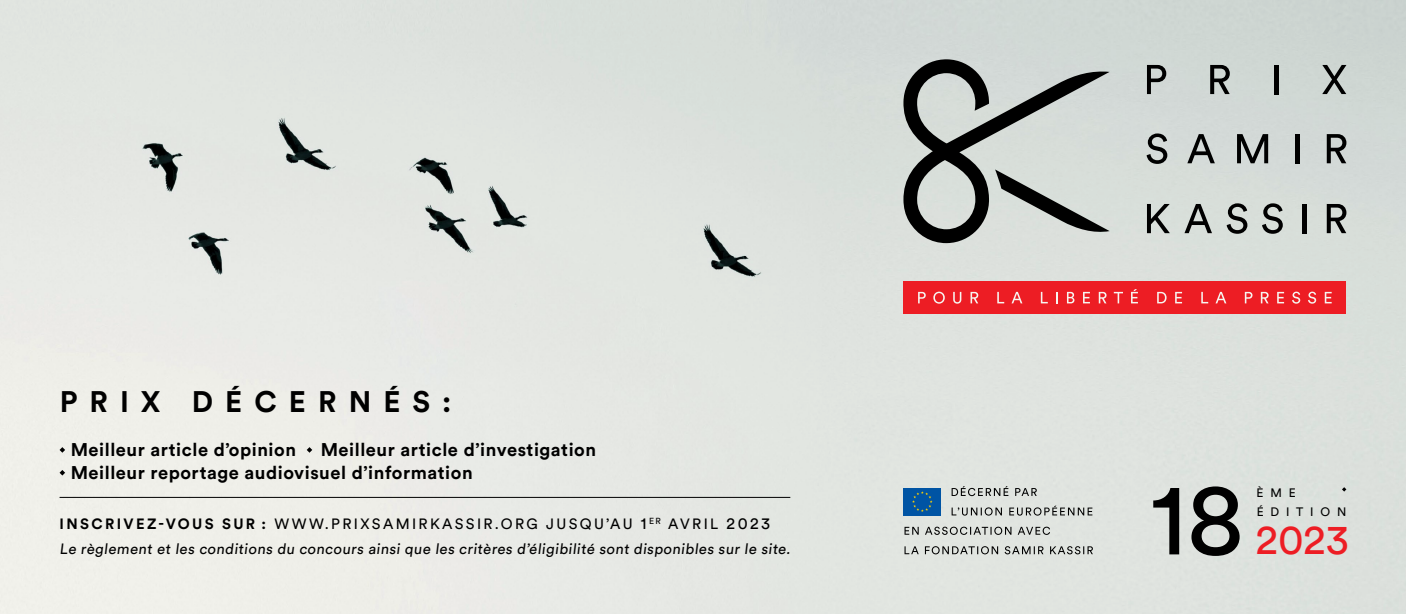
<style>
.page{position:relative;width:1406px;height:614px;background:#fff}
.page>*{position:absolute;margin:0;border:0;box-sizing:border-box;transform-origin:0 0}
.t1{font:102.3px "Circular Std";color:#000}
.t2{font:41.7px "Circular Std";color:#ed1d24}
.t3{font:700 29.4px "Circular Std";letter-spacing:.41em;color:#000}
.t4{font:700 18.3px/22.8px "Circular Std";letter-spacing:.03em;color:#000}
.t5{font:14.85px "Circular Std";letter-spacing:.16em;color:#000}
.t6{font:12.15px "Circular Std";letter-spacing:.56em;color:#000}
.s1{font-weight:700}
.s2{font-size:16.2px}
</style>
<div class="page">
<img style="left:0;top:0;width:1405px;height:613px">
<svg style="left:1146px;top:65px;width:20px;height:29px"></svg>
<svg style="left:1210px;top:65px;width:19px;height:29px"></svg>
<hr style="left:1274px;top:65px;width:4px;height:29px;background:#000">
<svg style="left:1322px;top:65px;width:24px;height:29px"></svg>
<div style="left:903px;top:281px;width:443px;height:32px;background:#ed1d24"></div>
<svg style="left:918px;top:292px;width:7px;height:11px"></svg>
<svg style="left:933px;top:291px;width:11px;height:12px"></svg>
<svg style="left:953px;top:292px;width:8px;height:11px"></svg>
<svg style="left:970px;top:292px;width:8px;height:11px"></svg>
<svg style="left:997px;top:292px;width:7px;height:11px"></svg>
<svg style="left:1011px;top:292px;width:11px;height:11px"></svg>
<svg style="left:1040px;top:292px;width:7px;height:11px"></svg>
<svg style="left:1067px;top:292px;width:7px;height:11px"></svg>
<svg style="left:1083px;top:292px;width:6px;height:11px"></svg>
<svg style="left:1098px;top:292px;width:8px;height:11px"></svg>
<svg style="left:1113px;top:292px;width:9px;height:11px"></svg>
<svg style="left:1131px;top:289px;width:6px;height:14px"></svg>
<svg style="left:1157px;top:292px;width:9px;height:11px"></svg>
<svg style="left:1175px;top:292px;width:6px;height:11px"></svg>
<svg style="left:1201px;top:292px;width:7px;height:11px"></svg>
<svg style="left:1215px;top:292px;width:11px;height:11px"></svg>
<svg style="left:1244px;top:292px;width:8px;height:11px"></svg>
<svg style="left:1260px;top:292px;width:8px;height:11px"></svg>
<svg style="left:1277px;top:292px;width:6px;height:11px"></svg>
<svg style="left:1292px;top:291px;width:8px;height:12px"></svg>
<svg style="left:1308px;top:291px;width:8px;height:12px"></svg>
<svg style="left:1324px;top:292px;width:7px;height:11px"></svg>
<svg style="left:903px;top:70px;width:206px;height:173px;background:#a5aaa7"></svg>
<svg style="left:903px;top:59px;width:86px;height:94px;background:#838785"></svg>
<svg style="left:995px;top:169px;width:114px;height:65px;background:#acb1ad"></svg>
<svg style="left:1146px;top:133px;width:21px;height:31px"></svg>
<svg style="left:1187px;top:134px;width:27px;height:29px"></svg>
<svg style="left:1236px;top:134px;width:32px;height:29px"></svg>
<hr style="left:1295px;top:134px;width:4px;height:29px;background:#000">
<svg style="left:1326px;top:134px;width:20px;height:29px"></svg>
<svg style="left:1146px;top:204px;width:23px;height:29px"></svg>
<svg style="left:1184px;top:204px;width:27px;height:29px"></svg>
<svg style="left:1226px;top:203px;width:21px;height:31px"></svg>
<svg style="left:1261px;top:203px;width:21px;height:31px"></svg>
<hr style="left:1302px;top:204px;width:4px;height:29px;background:#000">
<svg style="left:1326px;top:204px;width:20px;height:29px"></svg>
<svg style="left:951px;top:505px;width:141px;height:10px"></svg>
<svg style="left:951px;top:486px;width:85px;height:10px"></svg>
<svg style="left:904px;top:546px;width:188px;height:8px;background:#a2a5a2"></svg>
<svg style="left:904px;top:526px;width:146px;height:8px"></svg>
<div style="left:903px;top:488px;width:38px;height:27px;background:#0054a4"></div>
<svg style="left:912px;top:491px;width:20px;height:20px"></svg>
<svg style="left:60px;top:447px;width:5px;height:5px"></svg>
<svg style="left:307px;top:447px;width:5px;height:5px"></svg>
<svg style="left:60px;top:469px;width:5px;height:6px"></svg>
<hr style="left:60px;top:497px;width:730px;height:1px;background:#000">
<svg style="left:1341px;top:487px;width:5px;height:4px"></svg>
<h3 class="t3" style="left:60px;top:382px;width:393px">PRIX DÉCERNÉS:</h3>
<p class="t4" style="left:71px;top:437px;width:227px">Meilleur article d’opinion</p>
<p class="t4" style="left:71px;top:437px;width:527px;text-indent:250px">Meilleur article d’investigation<br>Meilleur reportage audiovisuel d’information</p>
<p class="t5" style="left:60px;top:514px;width:712px"><span class="s1">INSCRIVEZ-VOUS SUR :</span> WWW.PRIXSAMIRKASSIR.ORG JUSQU’AU <span class="s2">1</span> <sup>ER</sup> AVRIL <span class="s2">2023</span></p>
<p class="t5" style="left:60px;top:540px;width:734px">Le règlement et les conditions du concours ainsi que les critères d’éligibilité sont disponibles sur le site.</p>
<h1 class="t1" style="left:1150px;top:456px;width:95px">18</h1>
<p class="t6" style="left:1256px;top:485px;width:41px">ÈME</p>
<p class="t6" style="left:1256px;top:504px;width:91px">ÉDITION</p>
<h2 class="t2" style="left:1255px;top:514px;width:94px">2023</h2>
</div>
